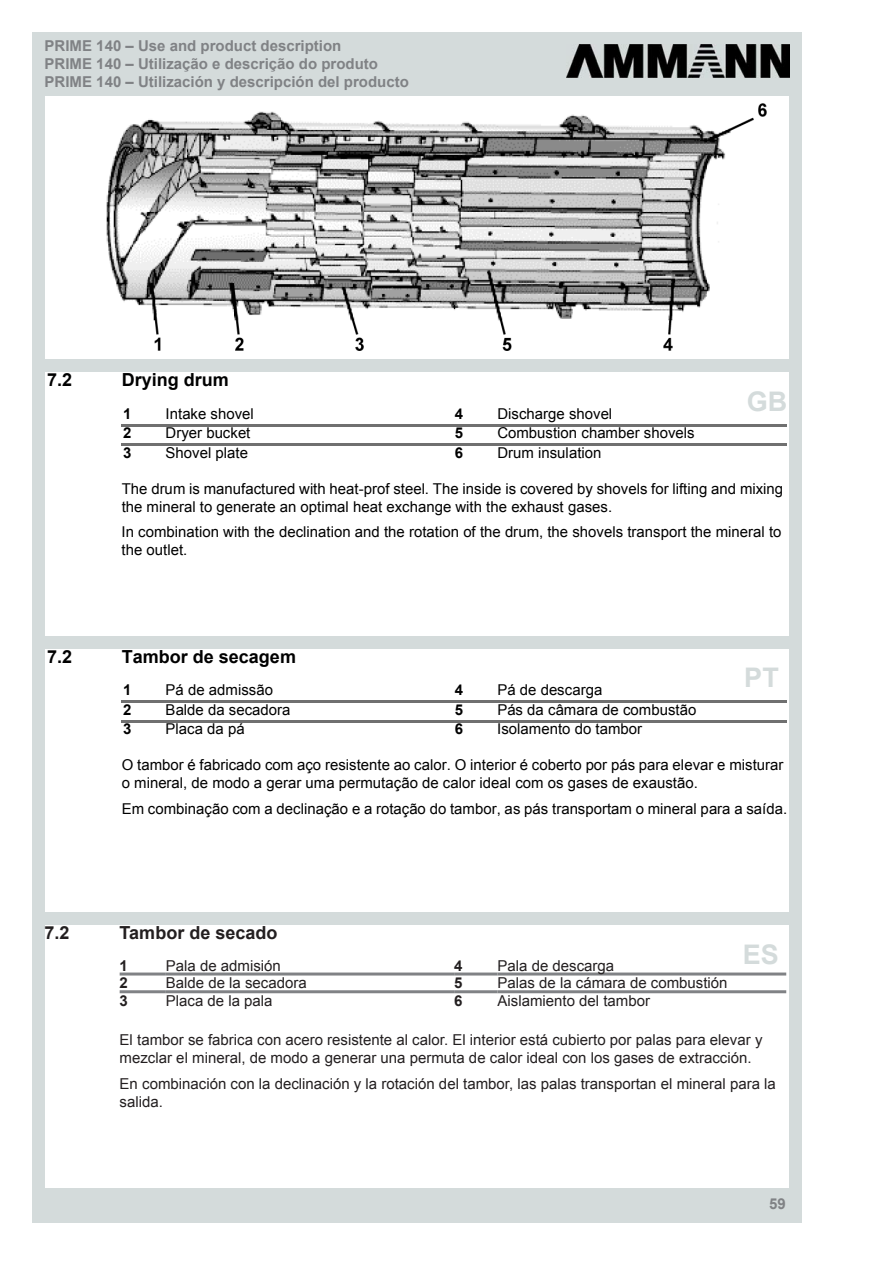
<style>
.page{position:relative;width:893px;height:1263px;background:#fff}
.page>*{position:absolute;margin:0;border:0;box-sizing:border-box;transform-origin:0 0}
.t1{font:700 27px "Arial";color:#d4dbdb}
.t2{font:700 18px "Arial";color:#000}
.sub1{font:700 18px "Arial";color:#231f20}
.t3{font:15px/18px "Arial";color:#000}
.texto2{font:15px/18px "Arial";color:#231f20}
.t4{font:700 15px/18px "Arial";color:#808285}
.texto1{font:15px "Arial";color:#231f20}
.t5{font:700 15px "Arial";color:#000}
.texto1-2{font:700 15px "Arial";color:#231f20}
</style>
<div class="page">
<div style="left:32px;top:32px;width:770px;height:64px;background:#d4dbdb"></div>
<div style="left:32px;top:83px;width:13px;height:1140px;background:#d4dbdb"></div>
<div style="left:789px;top:83px;width:13px;height:1140px;background:#d4dbdb"></div>
<div style="left:45px;top:1188px;width:744px;height:35px;background:#d4dbdb"></div>
<div style="left:45px;top:359px;width:744px;height:13px;background:#d4dbdb"></div>
<div style="left:45px;top:636px;width:744px;height:12px;background:#d4dbdb"></div>
<div style="left:45px;top:912px;width:744px;height:13px;background:#d4dbdb"></div>
<img style="left:566px;top:45px;width:223px;height:33px">
<img style="left:106px;top:103px;width:661px;height:248px">
<hr style="left:122px;top:424px;width:665px;height:3px;background:#707070">
<hr style="left:122px;top:443px;width:665px;height:3px;background:#707070">
<hr style="left:122px;top:700px;width:665px;height:3px;background:#707070">
<hr style="left:122px;top:720px;width:665px;height:3px;background:#707070">
<hr style="left:120px;top:972px;width:46px;height:3px;background:#808285">
<hr style="left:166px;top:972px;width:288px;height:3px;background:#808285">
<hr style="left:454px;top:972px;width:43px;height:3px;background:#808285">
<hr style="left:497px;top:972px;width:289px;height:3px;background:#808285">
<hr style="left:120px;top:990px;width:46px;height:3px;background:#808285">
<hr style="left:166px;top:990px;width:288px;height:3px;background:#808285">
<hr style="left:454px;top:990px;width:43px;height:3px;background:#808285">
<hr style="left:497px;top:990px;width:289px;height:3px;background:#808285">
<p class="t4" style="left:45px;top:37px;width:366px">PRIME 140 – Use and product description<br>PRIME 140 – Utilização e descrição do produto<br>PRIME 140 – Utilización y descripción del producto</p>
<p class="t2" style="left:47px;top:367px;width:27px">7.2</p>
<p class="t2" style="left:122px;top:367px;width:109px">Drying drum</p>
<p class="t5" style="left:123px;top:403px;width:10px">1</p>
<p class="t3" style="left:166px;top:404px;width:90px">Intake shovel</p>
<p class="t5" style="left:455px;top:403px;width:10px">4</p>
<p class="t3" style="left:497px;top:404px;width:116px">Discharge shovel</p>
<p class="t5" style="left:123px;top:422px;width:10px">2</p>
<p class="t3" style="left:166px;top:424px;width:86px">Dryer bucket</p>
<p class="t5" style="left:455px;top:422px;width:10px">5</p>
<p class="t3" style="left:497px;top:424px;width:199px">Combustion chamber shovels</p>
<p class="t5" style="left:123px;top:442px;width:10px">3</p>
<p class="t3" style="left:166px;top:443px;width:84px">Shovel plate</p>
<p class="t5" style="left:455px;top:442px;width:10px">6</p>
<p class="t3" style="left:497px;top:443px;width:106px">Drum insulation</p>
<p class="t1" style="left:747px;top:382px;width:42px">GB</p>
<p class="t3" style="left:122px;top:479px;width:663px">The drum is manufactured with heat-prof steel. The inside is covered by shovels for lifting and mixing the mineral to generate an optimal heat exchange with the exhaust gases.</p>
<p class="t3" style="left:122px;top:523px;width:661px">In combination with the declination and the rotation of the drum, the shovels transport the mineral to the outlet.</p>
<p class="t2" style="left:47px;top:644px;width:27px">7.2</p>
<p class="t2" style="left:122px;top:644px;width:176px">Tambor de secagem</p>
<p class="t5" style="left:123px;top:679px;width:10px">1</p>
<p class="t3" style="left:166px;top:681px;width:109px">Pá de admissão</p>
<p class="t5" style="left:455px;top:679px;width:10px">4</p>
<p class="t3" style="left:497px;top:681px;width:106px">Pá de descarga</p>
<p class="t5" style="left:123px;top:699px;width:10px">2</p>
<p class="t3" style="left:166px;top:700px;width:126px">Balde da secadora</p>
<p class="t5" style="left:455px;top:699px;width:10px">5</p>
<p class="t3" style="left:497px;top:700px;width:201px">Pás da câmara de combustão</p>
<p class="t5" style="left:123px;top:718px;width:10px">3</p>
<p class="t3" style="left:166px;top:720px;width:81px">Placa da pá</p>
<p class="t5" style="left:455px;top:718px;width:10px">6</p>
<p class="t3" style="left:497px;top:720px;width:146px">Isolamento do tambor</p>
<p class="t1" style="left:744px;top:659px;width:36px">PT</p>
<p class="t3" style="left:122px;top:756px;width:663px">O tambor é fabricado com aço resistente ao calor. O interior é coberto por pás para elevar e misturar o mineral, de modo a gerar uma permutação de calor ideal com os gases de exaustão.</p>
<p class="t3" style="left:122px;top:799px;width:667px">Em combinação com a declinação e a rotação do tambor, as pás transportam o mineral para a saída.</p>
<p class="sub1" style="left:45px;top:920px;width:27px">7.2</p>
<p class="sub1" style="left:120px;top:920px;width:159px">Tambor de secado</p>
<p class="texto1-2" style="left:120px;top:955px;width:10px">1</p>
<p class="texto1" style="left:166px;top:955px;width:117px">Pala de admisión</p>
<p class="texto1-2" style="left:454px;top:955px;width:10px">4</p>
<p class="texto1" style="left:497px;top:955px;width:118px">Pala de descarga</p>
<p class="texto1-2" style="left:120px;top:972px;width:10px">2</p>
<p class="texto1" style="left:166px;top:973px;width:142px">Balde de la secadora</p>
<p class="texto1-2" style="left:454px;top:972px;width:10px">5</p>
<p class="texto1" style="left:497px;top:973px;width:232px">Palas de la cámara de combustión</p>
<p class="texto1-2" style="left:120px;top:990px;width:10px">3</p>
<p class="texto1" style="left:166px;top:990px;width:108px">Placa de la pala</p>
<p class="texto1-2" style="left:454px;top:990px;width:10px">6</p>
<p class="texto1" style="left:497px;top:990px;width:154px">Aislamiento del tambor</p>
<p class="texto2" style="left:120px;top:1030px;width:644px">El tambor se fabrica con acero resistente al calor. El interior está cubierto por palas para elevar y mezclar el mineral, de modo a generar una permuta de calor ideal con los gases de extracción.</p>
<p class="texto2" style="left:120px;top:1075px;width:658px">En combinación con la declinación y la rotación del tambor, las palas transportan el mineral para la salida.</p>
<p class="t1" style="left:743px;top:935px;width:38px">ES</p>
<p class="t4" style="left:769px;top:1195px;width:18px">59</p>
</div>
